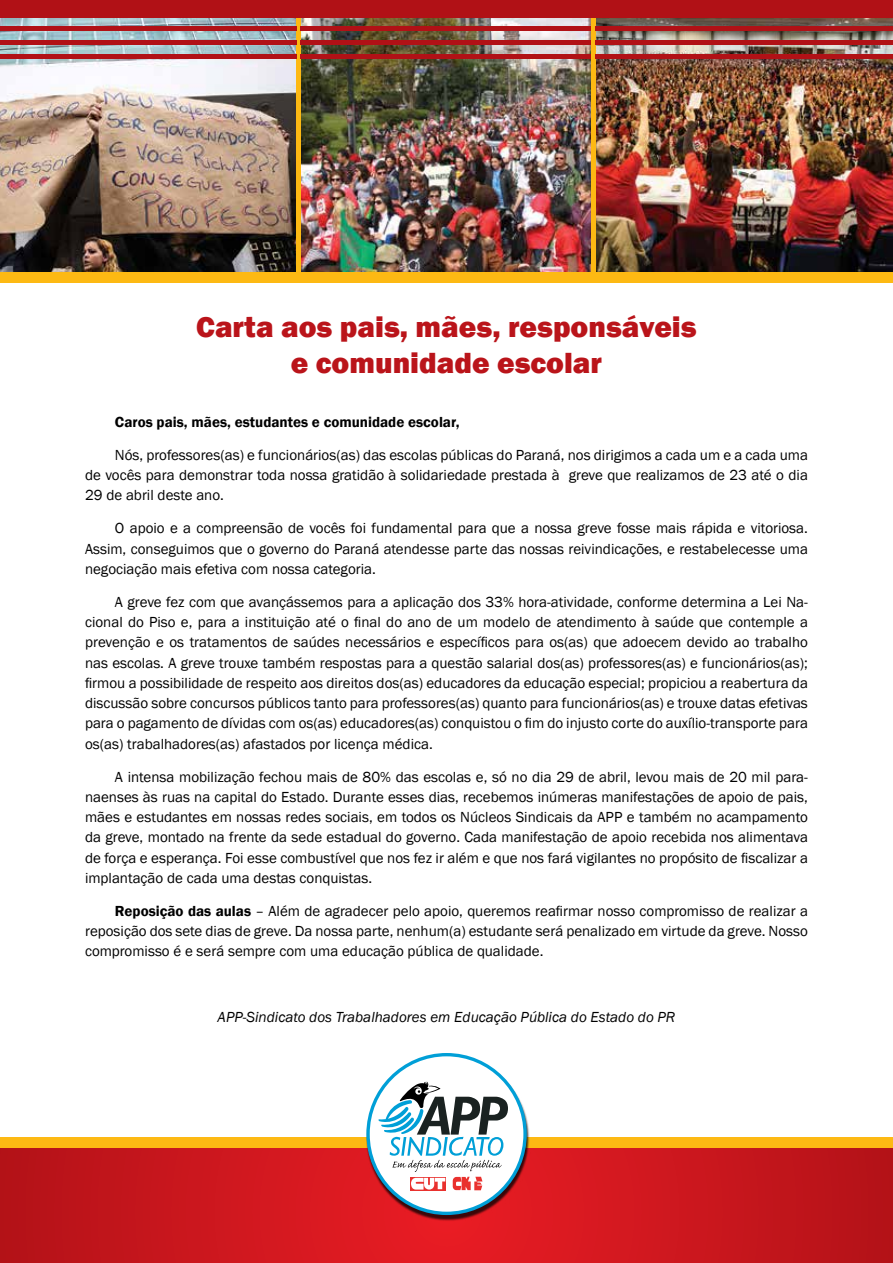
<style>
.page{position:relative;width:893px;height:1263px;background:#fff}
.page>*{position:absolute;margin:0;border:0;box-sizing:border-box;transform-origin:0 0}
.t1{font:800 30px/36px "Franklin Gothic";color:#ba141a;text-align:center}
.t2{font:15px/20.2px "Franklin Gothic";color:#000;text-align:justify}
.t3{font:italic 15px "Franklin Gothic";color:#000}
.t4{font:600 15px "Franklin Gothic";color:#000}
.s1{font-weight:600}
</style>
<div class="page">
<svg style="left:0;top:1148px;width:893px;height:115px;background:#cb161d"></svg>
<div style="left:0;top:1137px;width:893px;height:11px;background:#fdb913"></div>
<div style="left:366px;top:1055px;width:164px;height:166px;background:#000;opacity:.75"></div>
<svg style="left:366px;top:1053px;width:161px;height:162px"></svg>
<img style="left:0;top:17px;width:297px;height:255px">
<img style="left:301px;top:17px;width:290px;height:255px">
<img style="left:595px;top:17px;width:298px;height:255px">
<hr style="left:297px;top:0;width:4px;height:278px;background:#fdb913">
<hr style="left:591px;top:0;width:4px;height:278px;background:#fdb913">
<hr style="left:0;top:27px;width:297px;height:4px;background:#b11116">
<div style="left:0;top:40px;width:297px;height:5px;background:#b11116"></div>
<hr style="left:0;top:54px;width:297px;height:4px;background:#b11116">
<hr style="left:595px;top:27px;width:298px;height:4px;background:#b11116">
<div style="left:595px;top:40px;width:298px;height:5px;background:#b11116"></div>
<hr style="left:595px;top:54px;width:298px;height:4px;background:#b11116">
<hr style="left:301px;top:27px;width:290px;height:4px;background:#b11116">
<div style="left:301px;top:40px;width:290px;height:5px;background:#b11116"></div>
<hr style="left:301px;top:54px;width:290px;height:4px;background:#b11116">
<div style="left:0;top:0;width:893px;height:17px;background:#b11116"></div>
<div style="left:0;top:272px;width:893px;height:11px;background:#fdb913"></div>
<h1 class="t1" style="left:196px;top:308px;width:502px">Carta aos pais, mães, responsáveis e comunidade escolar</h1>
<p class="t4" style="left:115px;top:413px;width:346px">Caros pais, mães, estudantes e comunidade escolar,</p>
<p class="t2" style="left:85px;top:445px;width:724px;text-indent:30px">Nós, professores(as) e funcionários(as) das escolas públicas do Paraná, nos dirigimos a cada um e a cada uma de vocês para demonstrar toda nossa gratidão à solidariedade prestada à greve que realizamos de 23 até o dia 29 de abril deste ano.</p>
<p class="t2" style="left:85px;top:518px;width:724px;text-indent:30px">O apoio e a compreensão de vocês foi fundamental para que a nossa greve fosse mais rápida e vitoriosa.<br>Assim, conseguimos que o governo do Paraná atendesse parte das nossas reivindicações, e restabelecesse uma negociação mais efetiva com nossa categoria.</p>
<p class="t2" style="left:85px;top:592px;width:724px;text-indent:30px">A greve fez com que avançássemos para a aplicação dos 33% hora-atividade, conforme determina a Lei Na&shy;cional do Piso e, para a instituição até o final do ano de um modelo de atendimento à saúde que contemple a prevenção e os tratamentos de saúdes necessários e específicos para os(as) que adoecem devido ao trabalho nas escolas. A greve trouxe também respostas para a questão salarial dos(as) professores(as) e funcionários(as); firmou a possibilidade de respeito aos direitos dos(as) educadores da educação especial; propiciou a reabertura da discussão sobre concursos públicos tanto para professores(as) quanto para funcionários(as) e trouxe datas efetivas para o pagamento de dívidas com os(as) educadores(as) conquistou o fim do injusto corte do auxílio-transporte para os(as) trabalhadores(as) afastados por licença médica.</p>
<p class="t2" style="left:85px;top:767px;width:724px;text-indent:30px">A intensa mobilização fechou mais de 80% das escolas e, só no dia 29 de abril, levou mais de 20 mil para&shy;naenses às ruas na capital do Estado. Durante esses dias, recebemos inúmeras manifestações de apoio de pais, mães e estudantes em nossas redes sociais, em todos os Núcleos Sindicais da APP e também no acampamento da greve, montado na frente da sede estadual do governo. Cada manifestação de apoio recebida nos alimentava de força e esperança. Foi esse combustível que nos fez ir além e que nos fará vigilantes no propósito de fiscalizar a implantação de cada uma destas conquistas.</p>
<p class="t2" style="left:85px;top:901px;width:724px;text-indent:30px"><span class="s1">Reposição das aulas</span> – Além de agradecer pelo apoio, queremos reafirmar nosso compromisso de realizar a reposição dos sete dias de greve. Da nossa parte, nenhum(a) estudante será penalizado em virtude da greve. Nosso compromisso é e será sempre com uma educação pública de qualidade.</p>
<p class="t3" style="left:218px;top:1008px;width:459px">APP-Sindicato dos Trabalhadores em Educação Pública do Estado do PR</p>
</div>
